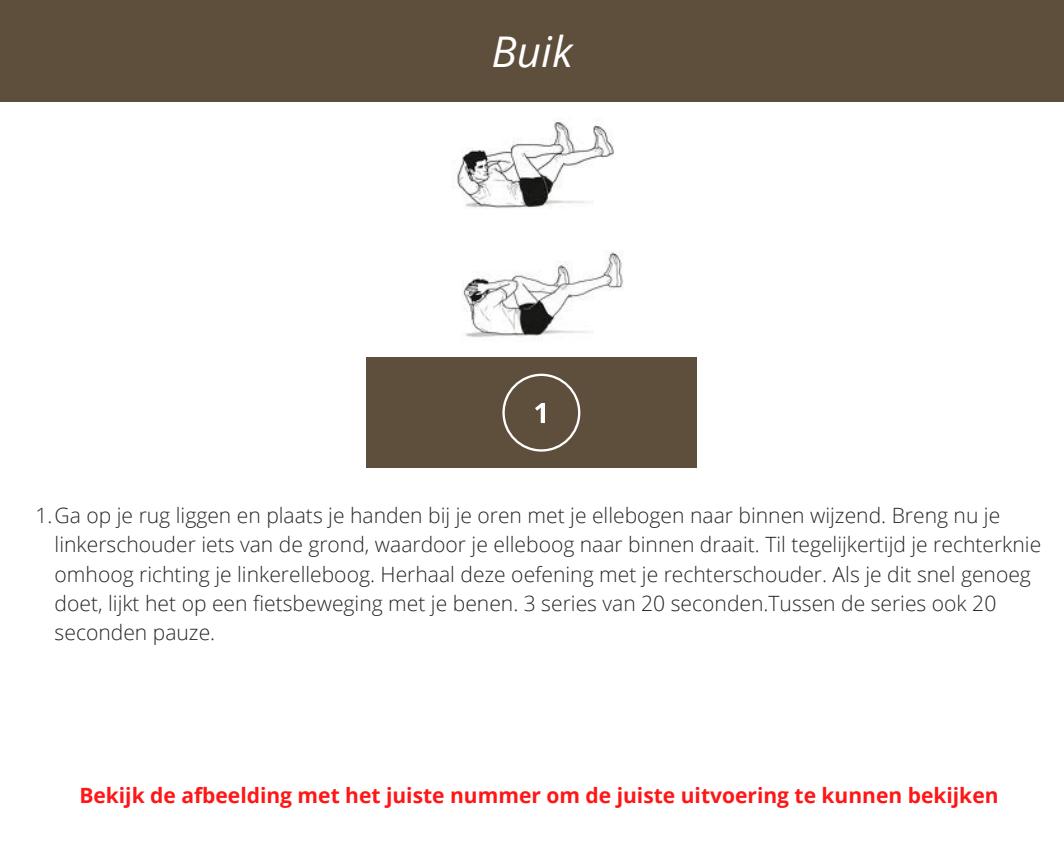
<style>
.page{position:relative;width:1064px;height:851px;background:#fff}
.page>*{position:absolute;margin:0;border:0;box-sizing:border-box;transform-origin:0 0}
.t1{font:italic 42.3px "Open Sans";color:#fff}
.t2{font:300 21px/29.4px "Open Sans";color:#272628}
.t3{font:700 21px "Open Sans";color:#ff1616}
</style>
<div class="page">
<img style="left:455px;top:120px;width:169px;height:218px">
<div style="left:0;top:0;width:1063px;height:102px;background:#5e4f3c"></div>
<div style="left:367px;top:357px;width:329px;height:111px;background:#5e4f3c"></div>
<svg style="left:502px;top:373px;width:78px;height:78px"></svg>
<h1 class="t1" style="left:491px;top:22px;width:82px">Buik</h1>
<p class="t2" style="left:55px;top:500px;width:987px;text-indent:-19px">1.Ga op je rug liggen en plaats je handen bij je oren met je ellebogen naar binnen wijzend. Breng nu je linkerschouder iets van de grond, waardoor je elleboog naar binnen draait. Til tegelijkertijd je rechterknie omhoog richting je linkerelleboog. Herhaal deze oefening met je rechterschouder. Als je dit snel genoeg doet, lijkt het op een fietsbeweging met je benen. 3 series van 20 seconden.Tussen de series ook 20 seconden pauze.</p>
<p class="t3" style="left:79px;top:780px;width:920px">Bekijk de afbeelding met het juiste nummer om de juiste uitvoering te kunnen bekijken</p>
</div>
